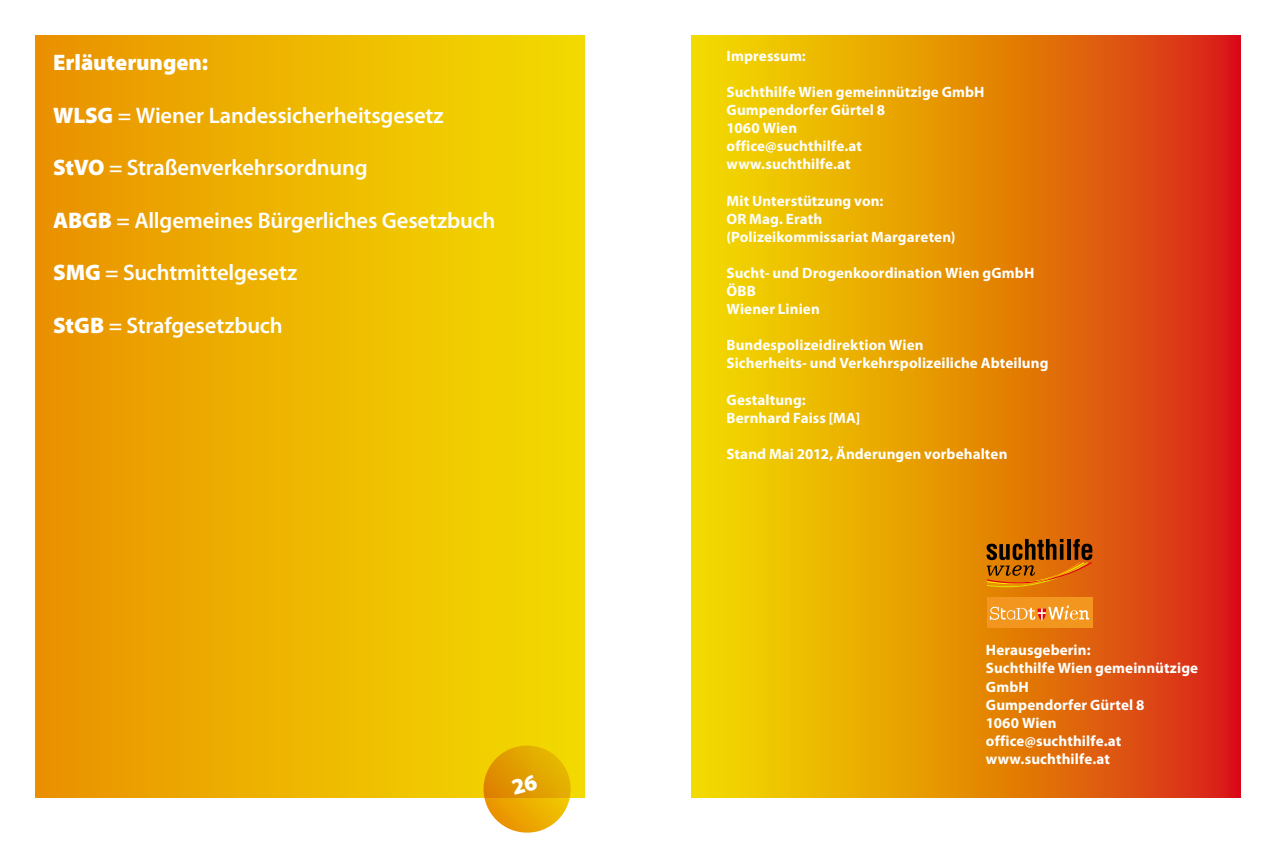
<style>
.page{position:relative;width:1276px;height:851px;background:#fff}
.page>*{position:absolute;margin:0;border:0;box-sizing:border-box;transform-origin:0 0}
.t1{font:600 22.5px "Myriad Pro";letter-spacing:-.01em;color:#fff}
.t2{font:900 22.5px "Myriad Pro";letter-spacing:-.005em;color:#fff}
.t3{font:700 15px/18px "Myriad Pro";letter-spacing:.005em;color:#fff}
.s1{font-weight:900}
</style>
<div class="page">
<div style="left:35px;top:35px;width:550px;height:762px;background:linear-gradient(to right,#ea9200,#f2dd00)"></div>
<svg style="left:691px;top:35px;width:549px;height:762px;background:#e58706"></svg>
<svg style="left:986px;top:539px;width:106px;height:48px;background:#ab5804"></svg>
<div style="left:986px;top:597px;width:106px;height:30px;background:#f29620"></div>
<svg style="left:989px;top:605px;width:100px;height:15px"></svg>
<svg style="left:479px;top:741px;width:96px;height:92px;background:#ebb821"></svg>
<h1 class="t2" style="left:53px;top:48px;width:156px">Erläuterungen:</h1>
<h1 class="t1" style="left:53px;top:101px;width:392px"><span class="s1">WLSG</span> = Wiener Landessicherheitsgesetz</h1>
<h1 class="t1" style="left:53px;top:153px;width:316px"><span class="s1">StVO</span> = Straßenverkehrsordnung</h1>
<h1 class="t1" style="left:53px;top:206px;width:444px"><span class="s1">ABGB</span> = Allgemeines Bürgerliches Gesetzbuch</h1>
<h1 class="t1" style="left:53px;top:258px;width:245px"><span class="s1">SMG</span> = Suchtmittelgesetz</h1>
<h1 class="t1" style="left:53px;top:311px;width:231px"><span class="s1">StGB</span> = Strafgesetzbuch</h1>
<p class="t3" style="left:726px;top:46px;width:81px">Impressum:</p>
<p class="t3" style="left:726px;top:82px;width:259px">Suchthilfe Wien gemeinnützige GmbH<br>Gumpendorfer Gürtel 8<br>1060 Wien<br>office@suchthilfe.at www.suchthilfe.at</p>
<p class="t3" style="left:726px;top:191px;width:230px">Mit Unterstützung von:<br>OR Mag. Erath (Polizeikommissariat Margareten)</p>
<p class="t3" style="left:726px;top:263px;width:309px">Sucht- und Drogenkoordination Wien gGmbH<br>ÖBB<br>Wiener Linien</p>
<p class="t3" style="left:726px;top:336px;width:323px">Bundespolizeidirektion Wien<br>Sicherheits- und Verkehrspolizeiliche Abteilung</p>
<p class="t3" style="left:726px;top:390px;width:135px">Gestaltung:<br>Bernhard Faiss [MA]</p>
<p class="t3" style="left:726px;top:444px;width:282px">Stand Mai 2012, Änderungen vorbehalten</p>
<p class="t3" style="left:986px;top:640px;width:214px">Herausgeberin:<br>Suchthilfe Wien gemeinnützige<br>GmbH<br>Gumpendorfer Gürtel 8<br>1060 Wien<br>office@suchthilfe.at www.suchthilfe.at</p>
</div>
